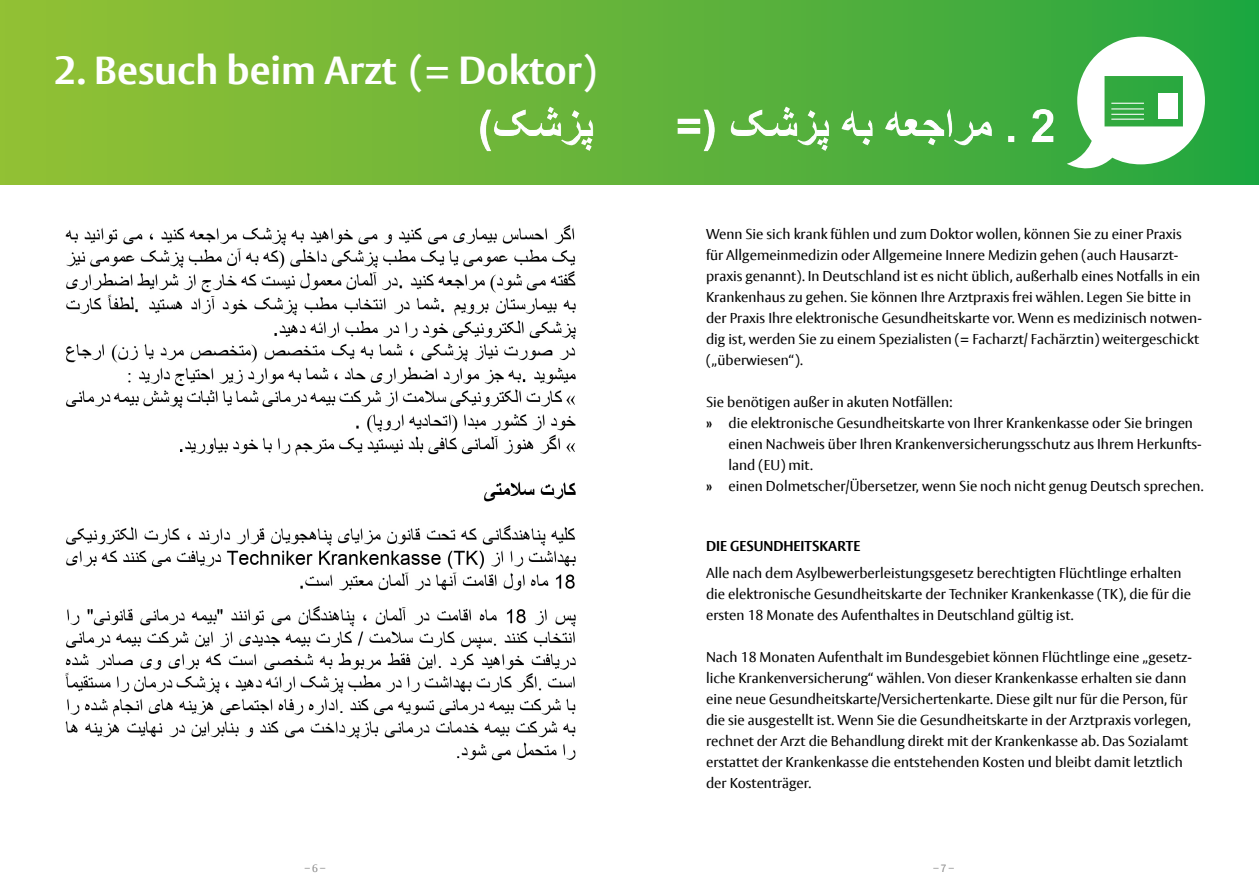
<style>
.page{position:relative;width:1259px;height:893px;background:#fff}
.page>*{position:absolute;margin:0;border:0;box-sizing:border-box;transform-origin:0 0}
.t1{font:700 39px "Vesta Pro";color:#fff}
.fließtext{font:14.25px/21px "Vesta Pro";color:#000}
.Zwischenüberschrift{font:700 14.25px "Vesta Pro";color:#000}
.t2{font:10.5px "Vesta Pro";color:#878787}
.s1{font-weight:700}
</style>
<div class="page">
<div style="left:0;top:0;width:1259px;height:185px;background:linear-gradient(to right,#98c034,#28a640)"></div>
<svg style="left:1066px;top:37px;width:139px;height:140px"></svg>
<hr style="left:1111px;top:119px;width:33px;height:1px;background:#fff">
<hr style="left:1111px;top:114px;width:33px;height:1px;background:#fff">
<hr style="left:1111px;top:108px;width:33px;height:1px;background:#fff">
<hr style="left:1111px;top:103px;width:33px;height:1px;background:#fff">
<div style="left:1158px;top:94px;width:19px;height:25px;background:#fff"></div>
<img style="left:65px;top:224px;width:511px;height:537px">
<img style="left:449px;top:104px;width:152px;height:65px">
<img style="left:672px;top:104px;width:401px;height:65px">
<p class="t1" style="left:54px;top:47px;width:544px">2. Besuch beim Arzt (= Doktor)</p>
<p class="fließtext" style="left:706px;top:224px;width:497px">Wenn Sie sich krank fühlen und zum Doktor wollen, können Sie zu einer Praxis für Allgemeinmedizin oder Allgemeine Innere Medizin gehen (auch Hausarzt&shy;praxis genannt). In Deutschland ist es nicht üblich, außerhalb eines Notfalls in ein Krankenhaus zu gehen. Sie können Ihre Arztpraxis frei wählen. Legen Sie bitte in der Praxis Ihre elektronische Gesundheitskarte vor. Wenn es medizinisch notwen&shy;dig ist, werden Sie zu einem Spezialisten (= Facharzt/ Fachärztin) weitergeschickt („überwiesen“).</p>
<p class="fließtext" style="left:706px;top:392px;width:248px">Sie benötigen außer in akuten Notfällen:</p>
<p class="fließtext" style="left:728px;top:413px;width:475px;text-indent:-22px"><span class="s1">»</span> die elektronische Gesundheitskarte von Ihrer Krankenkasse oder Sie bringen einen Nachweis über Ihren Krankenversicherungsschutz aus Ihrem Herkunfts&shy;land (EU) mit.</p>
<p class="fließtext" style="left:706px;top:476px;width:499px"><span class="s1">»</span> einen Dolmetscher/Übersetzer, wenn Sie noch nicht genug Deutsch sprechen.</p>
<p class="Zwischenüberschrift" style="left:706px;top:537px;width:156px">DIE GESUNDHEITSKARTE</p>
<p class="fließtext" style="left:706px;top:563px;width:486px">Alle nach dem Asylbewerberleistungsgesetz berechtigten Flüchtlinge erhalten die elektronische Gesundheitskarte der Techniker Krankenkasse (TK), die für die ersten 18 Monate des Aufenthaltes in Deutschland gültig ist.</p>
<p class="fließtext" style="left:706px;top:647px;width:487px">Nach 18 Monaten Aufenthalt im Bundesgebiet können Flüchtlinge eine „gesetz&shy;liche Krankenversicherung“ wählen. Von dieser Krankenkasse erhalten sie dann eine neue Gesundheitskarte/Versichertenkarte. Diese gilt nur für die Person, für die sie ausgestellt ist. Wenn Sie die Gesundheitskarte in der Arztpraxis vorlegen, rechnet der Arzt die Behandlung direkt mit der Krankenkasse ab. Das Sozialamt erstattet der Krankenkasse die entstehenden Kosten und bleibt damit letztlich der Kostenträger.</p>
<p class="t2" style="left:305px;top:862px;width:22px">– 6 –</p>
<p class="t2" style="left:933px;top:862px;width:22px">– 7 –</p>
</div>
